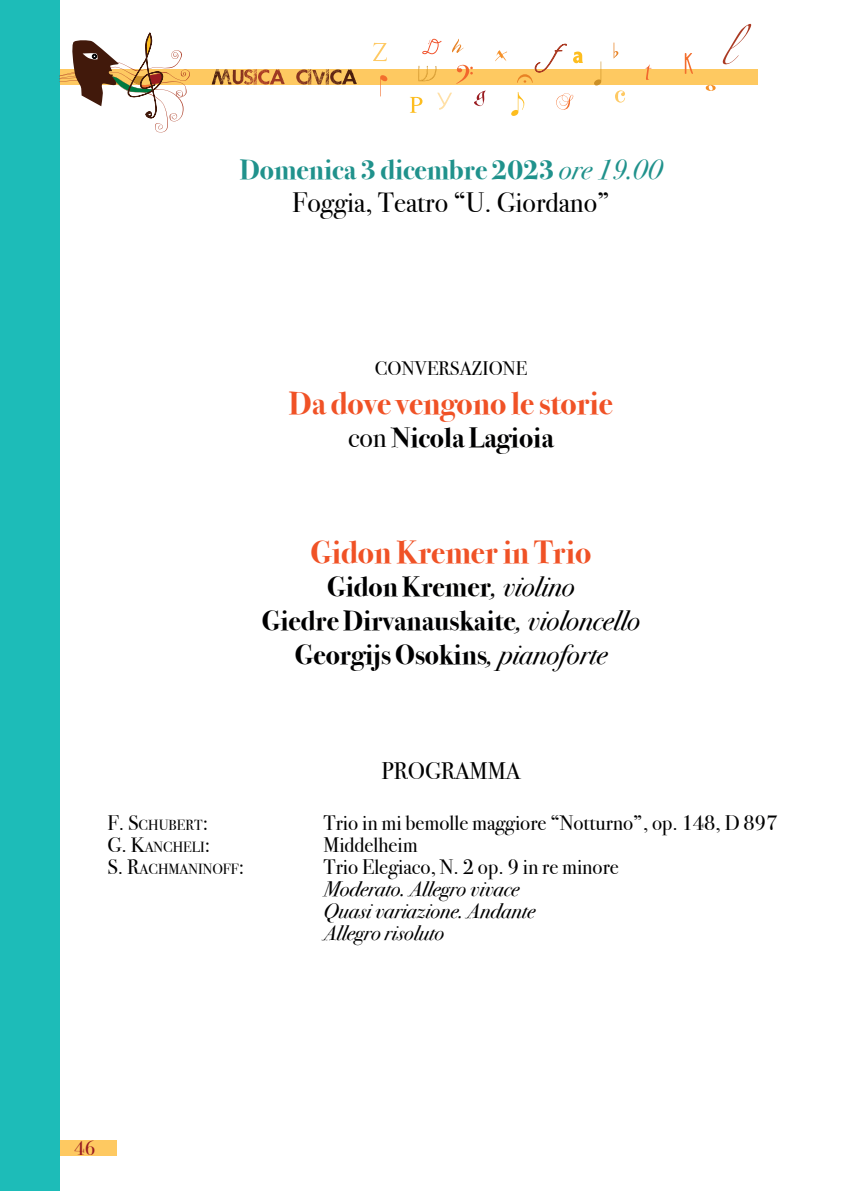
<style>
.page{position:relative;width:842px;height:1191px;background:#fff}
.page>*{position:absolute;margin:0;border:0;box-sizing:border-box;transform-origin:0 0}
.t1{font:700 32px "Bodoni Svty Two ITCTT";color:#f05226}
.t2{font:700 28px/33.6px "Bodoni Svty Two ITCTT";color:#000001;text-align:center}
.t3{font:28px/33.6px "Bodoni Svty Two ITCTT";color:#000001;text-align:center}
.t4{font:24px "Bodoni Svty Two ITCTT";color:#000001}
.t5{font:21px "Bodoni Svty Two ITCTT";color:#000001}
.t6{font:italic 21px/22px "Bodoni Svty Two ITCTT";color:#000001}
.t7{font:20px "Bodoni Svty Two ITCTT";color:#991b20}
.t8{font:19.6px "Bodoni Svty Two ITCTT";color:#000001}
.t9{font:14.6px "Bodoni Svty Two ITCTT";color:#000001}
.s1{font-weight:700;color:#20928c}
.s2{font-style:italic;color:#20928c}
.s3{font-weight:400}
.s4{font-weight:400;font-style:italic}
.s5{font-size:21px}
</style>
<div class="page">
<div style="left:0;top:1140px;width:116px;height:15px;background:#fec961"></div>
<svg style="left:191px;top:69px;width:566px;height:15px;fill:#fec961"></svg>
<div style="left:0;top:0;width:60px;height:1191px;background:#1dbcb8"></div>
<svg style="left:410px;top:97px;width:12px;height:16px"></svg>
<svg style="left:615px;top:90px;width:10px;height:13px"></svg>
<svg style="left:511px;top:92px;width:13px;height:24px"></svg>
<svg style="left:614px;top:43px;width:4px;height:15px"></svg>
<svg style="left:706px;top:85px;width:10px;height:6px"></svg>
<svg style="left:594px;top:61px;width:7px;height:24px"></svg>
<svg style="left:380px;top:75px;width:7px;height:21px"></svg>
<svg style="left:456px;top:65px;width:17px;height:19px"></svg>
<svg style="left:517px;top:44px;width:50px;height:39px"></svg>
<svg style="left:422px;top:39px;width:20px;height:15px"></svg>
<svg style="left:474px;top:91px;width:12px;height:15px"></svg>
<svg style="left:573px;top:52px;width:10px;height:11px"></svg>
<svg style="left:685px;top:53px;width:8px;height:21px"></svg>
<svg style="left:437px;top:93px;width:15px;height:17px"></svg>
<svg style="left:556px;top:93px;width:17px;height:17px"></svg>
<svg style="left:645px;top:64px;width:6px;height:16px"></svg>
<svg style="left:495px;top:50px;width:12px;height:11px"></svg>
<svg style="left:373px;top:43px;width:14px;height:18px"></svg>
<svg style="left:418px;top:66px;width:18px;height:17px"></svg>
<svg style="left:723px;top:24px;width:28px;height:40px"></svg>
<svg style="left:452px;top:39px;width:11px;height:14px"></svg>
<svg style="left:255px;top:69px;width:74px;height:2px"></svg>
<svg style="left:60px;top:33px;width:131px;height:100px"></svg>
<p class="t3" style="left:240px;top:149px;width:424px"><span class="s1">Domenica 3 dicembre 2023</span> <span class="s2">ore 19.00<br></span>Foggia, Teatro “U. Giordano”</p>
<p class="t8" style="left:375px;top:353px;width:154px">CONVERSAZIONE</p>
<p class="t1" style="left:289px;top:376px;width:326px">Da dove vengono le storie</p>
<p class="t2" style="left:348px;top:419px;width:207px"><span class="s3">con</span> Nicola Lagioia</p>
<p class="t1" style="left:311px;top:525px;width:282px">Gidon Kremer in Trio</p>
<p class="t2" style="left:262px;top:568px;width:380px">Gidon Kremer<span class="s4">, violino<br></span>Giedre Dirvanauskaite<span class="s4">, violoncello<br></span>Georgijs Osokins<span class="s4">, pianoforte</span></p>
<p class="t4" style="left:382px;top:751px;width:140px">PROGRAMMA</p>
<p class="t9" style="left:107px;top:812px;width:102px"><span class="s5">F. S</span>CHUBERT<span class="s5">:</span></p>
<p class="t5" style="left:323px;top:805px;width:455px">Trio in mi bemolle maggiore “Notturno”, op. 148, D 897</p>
<p class="t9" style="left:107px;top:834px;width:104px"><span class="s5">G. K</span>ANCHELI<span class="s5">:</span></p>
<p class="t5" style="left:323px;top:827px;width:96px">Middelheim</p>
<p class="t9" style="left:107px;top:856px;width:138px"><span class="s5">S. R</span>ACHMANINOFF<span class="s5">:</span></p>
<p class="t5" style="left:323px;top:849px;width:297px">Trio Elegiaco, N. 2 op. 9 in re minore</p>
<p class="t6" style="left:323px;top:876px;width:213px">Moderato. Allegro vivace<br>Quasi variazione. Andante<br>Allegro risoluto</p>
<p class="t7" style="left:74px;top:1131px;width:23px">46</p>
</div>
